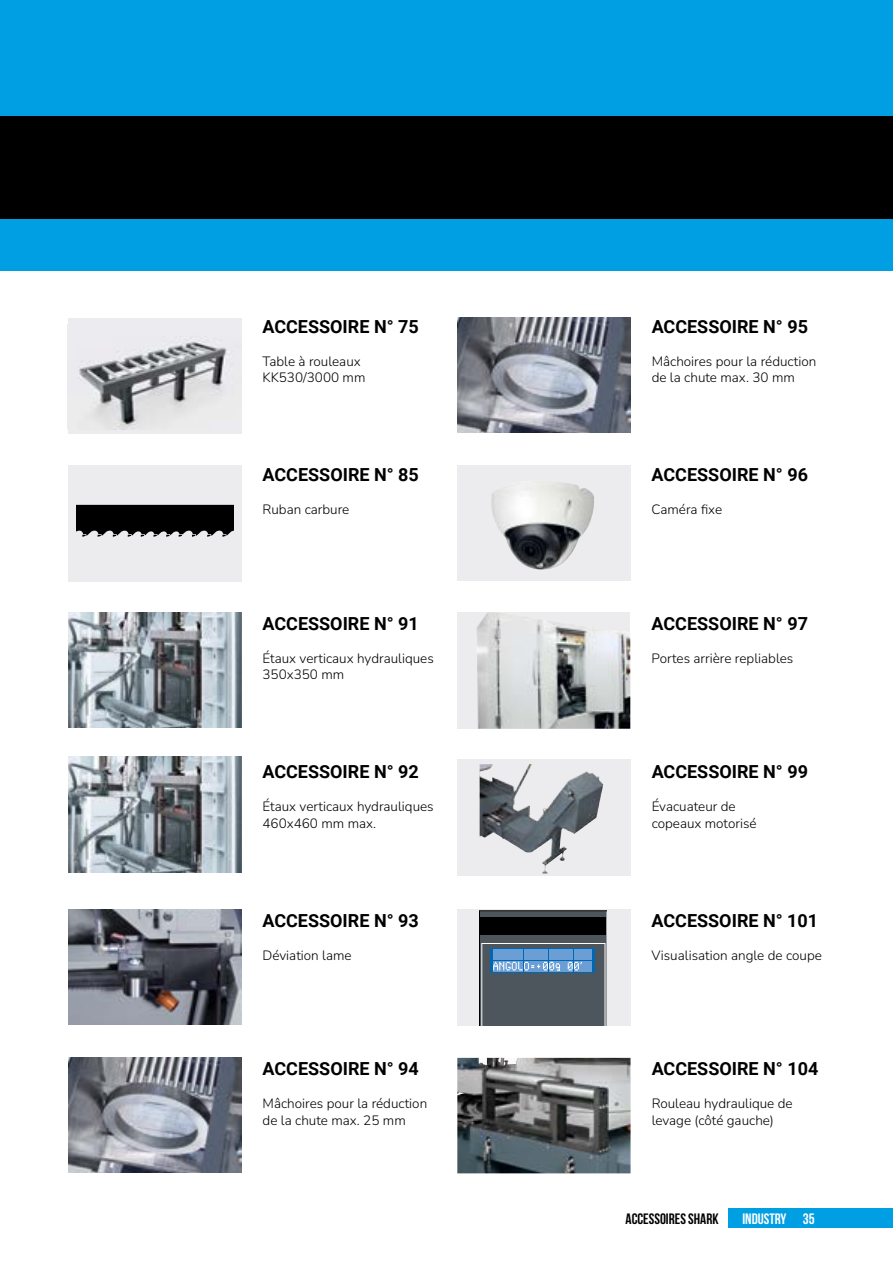
<style>
.page{position:relative;width:893px;height:1263px;background:#fff}
.page>*{position:absolute;margin:0;border:0;box-sizing:border-box;transform-origin:0 0}
.t1{font:700 18px "Roboto";color:#000}
.t2{font:700 15px "Bebas Neue";color:#000}
.t3{font:700 15px "Bebas Neue";color:#fff}
.t4{font:200 13.5px/16.5px "Nunito";color:#000}
</style>
<div class="page">
<div style="left:68px;top:465px;width:173px;height:116px;background:#ecebed"></div>
<div style="left:457px;top:466px;width:174px;height:115px;background:#ecebed"></div>
<div style="left:457px;top:759px;width:174px;height:116px;background:#ecebed"></div>
<img style="left:480px;top:764px;width:123px;height:109px">
<div style="left:457px;top:909px;width:173px;height:116px;background:#ecebed"></div>
<svg style="left:479px;top:911px;width:127px;height:115px;background:#475765"></svg>
<img style="left:457px;top:1058px;width:173px;height:115px">
<svg style="left:76px;top:505px;width:157px;height:32px;background:#1c1c1c"></svg>
<img style="left:68px;top:1057px;width:173px;height:116px">
<img style="left:458px;top:317px;width:172px;height:115px">
<img style="left:68px;top:909px;width:173px;height:115px">
<img style="left:491px;top:483px;width:103px;height:87px">
<div style="left:457px;top:612px;width:173px;height:117px;background:#ecebed"></div>
<img style="left:477px;top:612px;width:153px;height:117px">
<img style="left:68px;top:612px;width:174px;height:116px">
<img style="left:68px;top:757px;width:174px;height:115px">
<div style="left:68px;top:318px;width:173px;height:116px;background:#ecebed"></div>
<img style="left:78px;top:342px;width:151px;height:88px">
<div style="left:728px;top:1208px;width:165px;height:20px;background:#009fe3"></div>
<div style="left:0;top:219px;width:893px;height:51px;background:#009fe3"></div>
<div style="left:0;top:0;width:893px;height:117px;background:#009fe3"></div>
<div style="left:0;top:117px;width:893px;height:102px;background:#000"></div>
<h1 class="t1" style="left:262px;top:314px;width:158px">ACCESSOIRE N° 75</h1>
<p class="t4" style="left:262px;top:352px;width:104px">Table à rouleaux<br>KK530/3000 mm</p>
<h1 class="t1" style="left:263px;top:462px;width:158px">ACCESSOIRE N° 85</h1>
<p class="t4" style="left:263px;top:501px;width:88px">Ruban carbure</p>
<h1 class="t1" style="left:263px;top:611px;width:158px">ACCESSOIRE N° 91</h1>
<p class="t4" style="left:263px;top:649px;width:173px">Étaux verticaux hydrauliques<br>350x350 mm</p>
<h1 class="t1" style="left:262px;top:759px;width:158px">ACCESSOIRE N° 92</h1>
<p class="t4" style="left:262px;top:798px;width:173px">Étaux verticaux hydrauliques<br>460x460 mm max.</p>
<h1 class="t1" style="left:262px;top:908px;width:158px">ACCESSOIRE N° 93</h1>
<p class="t4" style="left:262px;top:946px;width:91px">Déviation lame</p>
<h1 class="t1" style="left:263px;top:1056px;width:158px">ACCESSOIRE N° 94</h1>
<p class="t4" style="left:263px;top:1095px;width:166px">Mâchoires pour la réduction de la chute max. 25 mm</p>
<h1 class="t1" style="left:652px;top:314px;width:158px">ACCESSOIRE N° 95</h1>
<p class="t4" style="left:652px;top:352px;width:166px">Mâchoires pour la réduction de la chute max. 30 mm</p>
<h1 class="t1" style="left:652px;top:462px;width:158px">ACCESSOIRE N° 96</h1>
<p class="t4" style="left:652px;top:501px;width:72px">Caméra fixe</p>
<h1 class="t1" style="left:652px;top:611px;width:158px">ACCESSOIRE N° 97</h1>
<p class="t4" style="left:652px;top:649px;width:143px">Portes arrière repliables</p>
<h1 class="t1" style="left:652px;top:759px;width:158px">ACCESSOIRE N° 99</h1>
<p class="t4" style="left:652px;top:798px;width:106px">Évacuateur de copeaux motorisé</p>
<h1 class="t1" style="left:652px;top:908px;width:168px">ACCESSOIRE N° 101</h1>
<p class="t4" style="left:652px;top:946px;width:172px">Visualisation angle de coupe</p>
<h1 class="t1" style="left:652px;top:1056px;width:168px">ACCESSOIRE N° 104</h1>
<p class="t4" style="left:652px;top:1095px;width:143px">Rouleau hydraulique de levage (côté gauche)</p>
<p class="t2" style="left:626px;top:1210px;width:95px">ACCESSOIRES SHARK</p>
<p class="t3" style="left:742px;top:1210px;width:74px">INDUSTRY 35</p>
</div>
